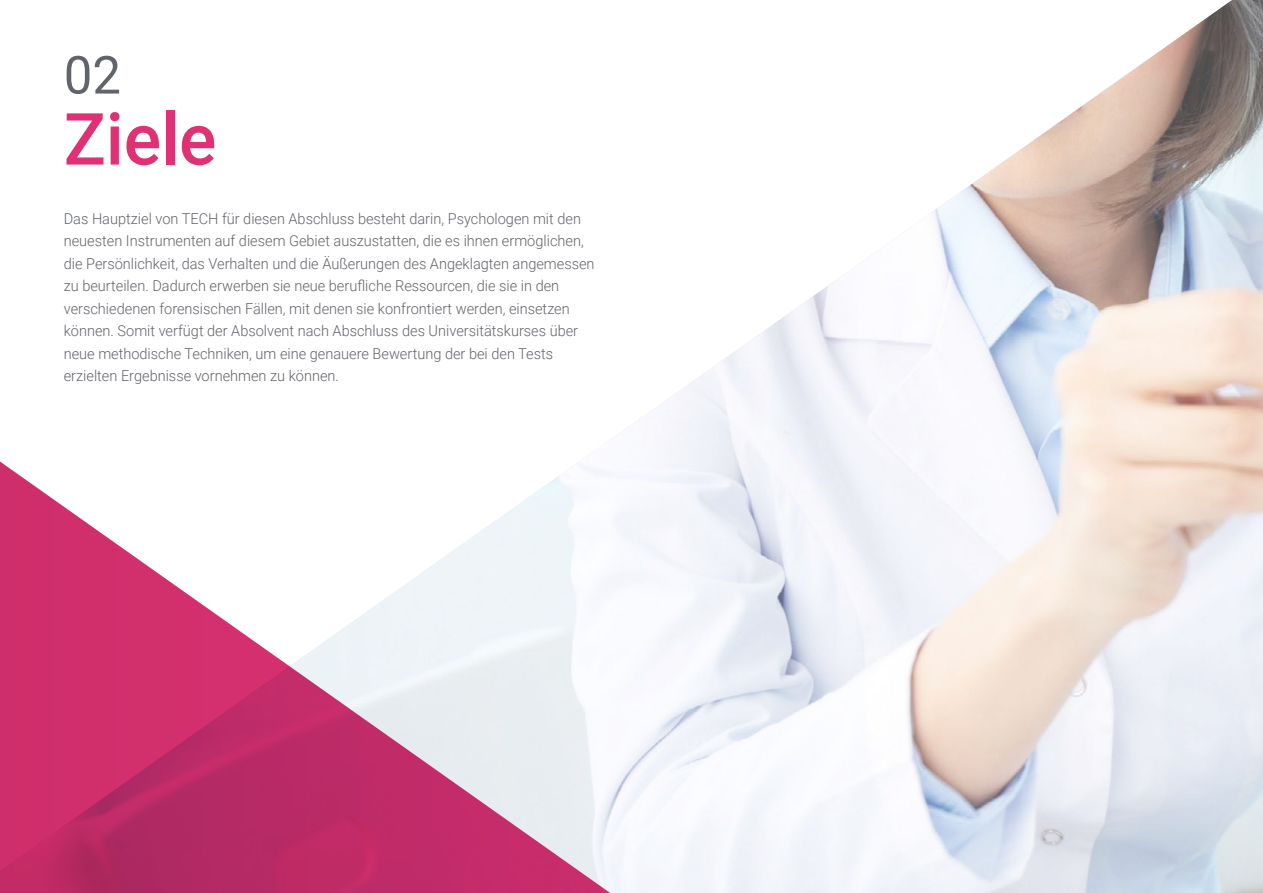
<style>
.page{position:relative;width:1263px;height:893px;background:#fff}
.page>*{position:absolute;margin:0;border:0;box-sizing:border-box;transform-origin:0 0}
.t1{font:500 72px "Roboto";color:#df3174}
.t2{font:52.5px "Roboto";color:#61646a}
.t3{font:300 15px/22.5px "Roboto";color:#61646a}
</style>
<div class="page">
<img style="left:603px;top:0;width:660px;height:893px">
<svg style="left:0;top:446px;width:640px;height:447px"></svg>
<h2 class="t2" style="left:64px;top:38px;width:59px">02</h2>
<h1 class="t1" style="left:64px;top:89px;width:154px">Ziele</h1>
<p class="t3" style="left:64px;top:207px;width:532px">Das Hauptziel von TECH für diesen Abschluss besteht darin, Psychologen mit den neuesten Instrumenten auf diesem Gebiet auszustatten, die es ihnen ermöglichen, die Persönlichkeit, das Verhalten und die Äußerungen des Angeklagten angemessen zu beurteilen. Dadurch erwerben sie neue berufliche Ressourcen, die sie in den verschiedenen forensischen Fällen, mit denen sie konfrontiert werden, einsetzen können. Somit verfügt der Absolvent nach Abschluss des Universitätskurses über neue methodische Techniken, um eine genauere Bewertung der bei den Tests erzielten Ergebnisse vornehmen zu können.</p>
</div>
